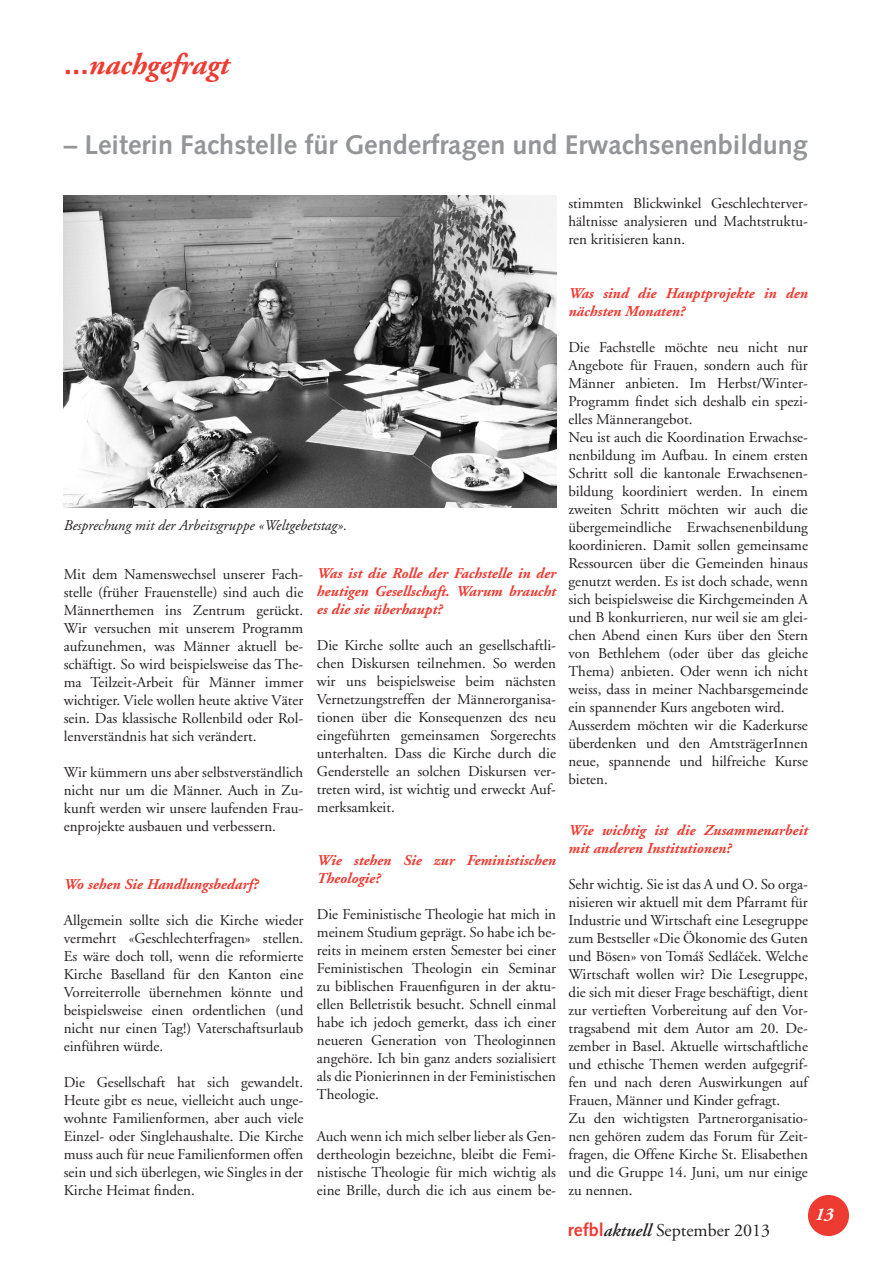
<style>
.page{position:relative;width:893px;height:1263px;background:#fff}
.page>*{position:absolute;margin:0;border:0;box-sizing:border-box;transform-origin:0 0}
.t1{font:italic 700 30px "Adobe Garamond";color:#ee3b32}
.t2{font:700 27px "Syntax";color:#939598}
.t3{font:18px "Adobe Garamond";color:#231f20}
.t4{font:italic 700 18px "Adobe Garamond";color:#fff}
.t5{font:15px/18px "Adobe Garamond";color:#231f20;text-align:justify}
.t6{font:italic 700 15px/18px "Adobe Garamond";color:#ee3b32}
.t7{font:italic 15px "Adobe Garamond";color:#231f20}
.s1{font-family:"Syntax";font-style:normal}
.s2{font-family:"Syntax";font-weight:700;color:#ee3b32}
.s3{font-weight:600;font-style:italic}
</style>
<div class="page">
<div style="left:808px;top:1195px;width:41px;height:41px;background:#ee3b32;border-radius:50%"></div>
<img style="left:64px;top:196px;width:492px;height:311px">
<h1 class="t1" style="left:64px;top:48px;width:167px"><span class="s1">...</span>nachgefragt</h1>
<h2 class="t2" style="left:64px;top:129px;width:746px">– Leiterin Fachstelle für Genderfragen und Erwachsenenbildung</h2>
<p class="t5" style="left:568px;top:195px;width:241px">stimmten Blickwinkel Geschlechterver&shy;hältnisse analysieren und Machtstruktu&shy;ren kritisieren kann.</p>
<p class="t7" style="left:64px;top:517px;width:285px">Besprechung mit der Arbeitsgruppe «Weltgebetstag».</p>
<p class="t5" style="left:64px;top:565px;width:241px">Mit dem Namenswechsel unserer Fach&shy;stelle (früher Frauenstelle) sind auch die Männerthemen ins Zentrum gerückt.<br>Wir versuchen mit unserem Programm aufzunehmen, was Männer aktuell be&shy;schäftigt. So wird beispielsweise das The&shy;ma Teilzeit-Arbeit für Männer immer wichtiger. Viele wollen heute aktive Väter sein. Das klassische Rollenbild oder Rol&shy;lenverständnis hat sich verändert.</p>
<p class="t5" style="left:64px;top:763px;width:241px">Wir kümmern uns aber selbstverständlich nicht nur um die Männer. Auch in Zu&shy;kunft werden wir unsere laufenden Frau&shy;enprojekte ausbauen und verbessern.</p>
<p class="t6" style="left:64px;top:876px;width:196px">Wo sehen Sie Handlungsbedarf?</p>
<p class="t5" style="left:64px;top:912px;width:241px">Allgemein sollte sich die Kirche wieder vermehrt «Geschlechterfragen» stellen.<br>Es wäre doch toll, wenn die reformierte Kirche Baselland für den Kanton eine Vorreiterrolle übernehmen könnte und beispielsweise einen ordentlichen (und nicht nur einen Tag!) Vaterschaftsurlaub einführen würde.</p>
<p class="t5" style="left:64px;top:1074px;width:241px">Die Gesellschaft hat sich gewandelt.<br>Heute gibt es neue, vielleicht auch unge&shy;wohnte Familienformen, aber auch viele Einzel- oder Singlehaushalte. Die Kirche muss auch für neue Familienformen offen sein und sich überlegen, wie Singles in der Kirche Heimat finden.</p>
<p class="t6" style="left:317px;top:565px;width:241px;text-align:justify">Was ist die Rolle der Fachstelle in der heutigen Gesellschaft. Warum braucht es die sie überhaupt?</p>
<p class="t5" style="left:317px;top:637px;width:241px">Die Kirche sollte auch an gesellschaftli&shy;chen Diskursen teilnehmen. So werden wir uns beispielsweise beim nächsten Vernetzungstreffen der Männerorganisa&shy;tionen über die Konsequenzen des neu eingeführten gemeinsamen Sorgerechts unterhalten. Dass die Kirche durch die Genderstelle an solchen Diskursen ver&shy;treten wird, ist wichtig und erweckt Auf&shy;merksamkeit.</p>
<p class="t6" style="left:317px;top:852px;width:241px">Wie stehen Sie zur Feministischen<br>Theologie?</p>
<p class="t5" style="left:317px;top:905px;width:241px">Die Feministische Theologie hat mich in meinem Studium geprägt. So habe ich be&shy;reits in meinem ersten Semester bei einer Feministischen Theologin ein Seminar zu biblischen Frauenfiguren in der aktu&shy;ellen Belletristik besucht. Schnell einmal habe ich jedoch gemerkt, dass ich einer neueren Generation von Theologinnen angehöre. Ich bin ganz anders sozialisiert als die Pionierinnen in der Feministischen Theologie.</p>
<p class="t5" style="left:317px;top:1127px;width:241px">Auch wenn ich mich selber lieber als Gen&shy;dertheologin bezeichne, bleibt die Femi&shy;nistische Theologie für mich wichtig als eine Brille, durch die ich aus einem be-</p>
<p class="t6" style="left:568px;top:285px;width:241px">Was sind die Hauptprojekte in den nächsten Monaten?</p>
<p class="t5" style="left:568px;top:339px;width:241px;text-align:left">Die Fachstelle möchte neu nicht nur Angebote für Frauen, sondern auch für Männer anbieten. Im Herbst/Winter-Programm findet sich deshalb ein spezi&shy;elles Männerangebot.<br>Neu ist auch die Koordination Erwachse&shy;nenbildung im Aufbau. In einem ersten Schritt soll die kantonale Erwachsenen&shy;bildung koordiniert werden. In einem zweiten Schritt möchten wir auch die übergemeindliche Erwachsenenbildung koordinieren. Damit sollen gemeinsame Ressourcen über die Gemeinden hinaus genutzt werden. Es ist doch schade, wenn sich beispielsweise die Kirchgemeinden A und B konkurrieren, nur weil sie am glei&shy;chen Abend einen Kurs über den Stern von Bethlehem (oder über das gleiche Thema) anbieten. Oder wenn ich nicht weiss, dass in meiner Nachbarsgemeinde ein spannender Kurs angeboten wird.<br>Ausserdem möchten wir die Kaderkurse überdenken und den AmtsträgerInnen neue, spannende und hilfreiche Kurse bieten.</p>
<p class="t6" style="left:568px;top:822px;width:241px">Wie wichtig ist die Zusammenarbeit mit anderen Institutionen?</p>
<p class="t5" style="left:568px;top:876px;width:241px;text-align:left">Sehr wichtig. Sie ist das A und O. So orga&shy;nisieren wir aktuell mit dem Pfarramt für Industrie und Wirtschaft eine Lesegruppe zum Bestseller «Die Ökonomie des Guten und Bösen» von Tomáš Sedlácek. Welche Wirtschaft wollen wir? Die Lesegruppe, die sich mit dieser Frage beschäftigt, dient zur vertieften Vorbereitung auf den Vor&shy;tragsabend mit dem Autor am 20. De&shy;zember in Basel. Aktuelle wirtschaftliche und ethische Themen werden aufgegrif&shy;fen und nach deren Auswirkungen auf Frauen, Männer und Kinder gefragt.<br>Zu den wichtigsten Partnerorganisatio&shy;nen gehören zudem das Forum für Zeit&shy;fragen, die Offene Kirche St. Elisabethen und die Gruppe 14. Juni, um nur einige zu nennen.</p>
<p class="t5" style="left:739px;top:948px;width:7px">ˇ</p>
<p class="t3" style="left:568px;top:1221px;width:204px"><span class="s2">refbl</span><span class="s3">aktuell</span> September 2013</p>
<p class="t4" style="left:815px;top:1204px;width:20px">13</p>
</div>
